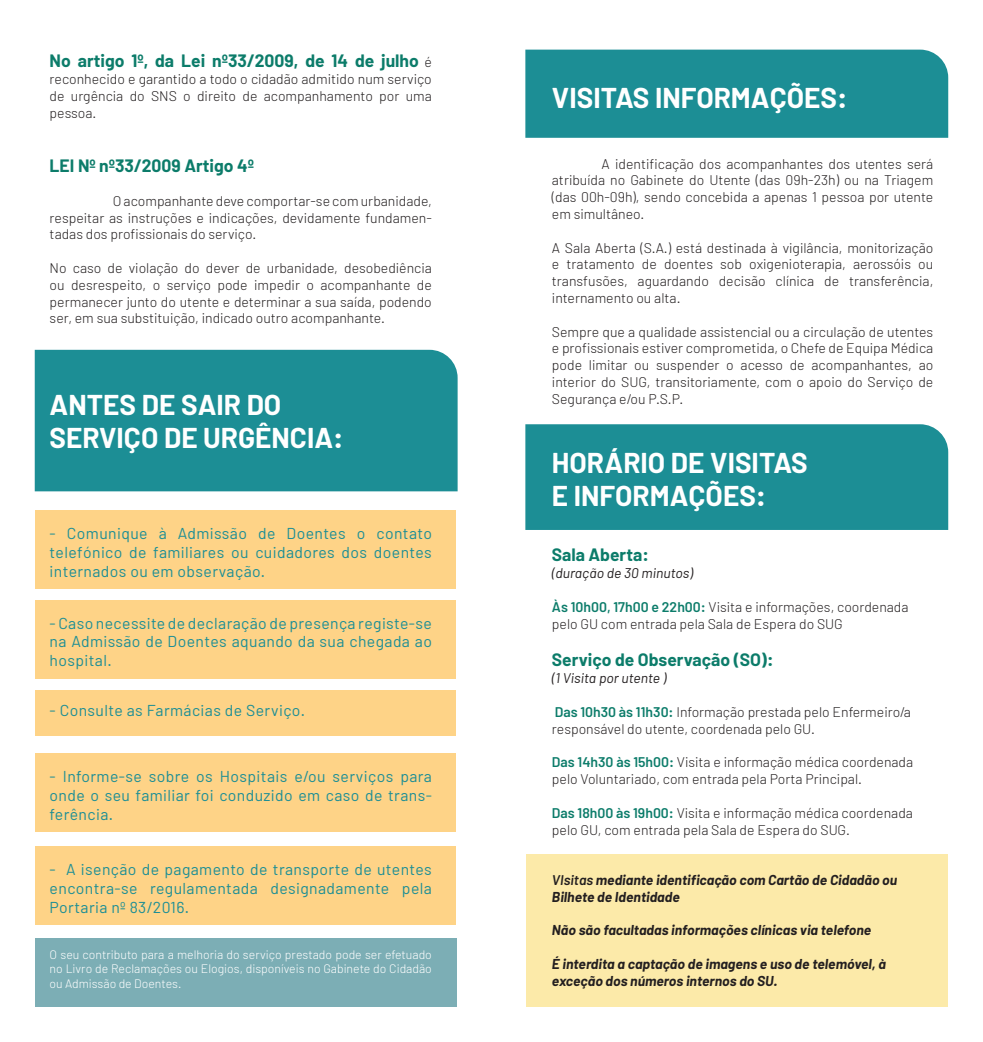
<style>
.page{position:relative;width:983px;height:1042px;background:#fff}
.page>*{position:absolute;margin:0;border:0;box-sizing:border-box;transform-origin:0 0}
.Título{font:700 28px "Barlow";color:#fff}
.Texto{font:700 17.5px "Barlow";color:#0c7c6a}
.Texto-2{font:15.75px/18.9px "Barlow";letter-spacing:.025em;color:#1c8e95;text-align:justify}
.Texto-3{font:300 14px/16.8px "Barlow";color:#231f20;text-align:justify}
.Texto-4{font:italic 700 14px/16.8px "Barlow";color:#231f20}
.Texto-5{font:italic 14px "Barlow";color:#231f20}
.Texto-6{font:300 12.25px/14.7px "Barlow";color:#fff;text-align:justify}
.s1{font-weight:300;font-size:14px;color:#231f20}
.s2{font-weight:600;color:#0c7c6a}
.s3{font-weight:600}
</style>
<div class="page">
<div style="left:526px;top:854px;width:421px;height:152px;background:#fceaa9"></div>
<div style="left:525px;top:50px;width:422px;height:88px;background:#1c8e95"></div>
<div style="left:525px;top:424px;width:422px;height:106px;background:#1c8e95"></div>
<div style="left:35px;top:350px;width:422px;height:141px;background:#1c8e95"></div>
<div style="left:36px;top:937px;width:420px;height:69px;background:#7caeb5"></div>
<div style="left:36px;top:510px;width:420px;height:79px;background:#fed387"></div>
<div style="left:36px;top:600px;width:420px;height:79px;background:#fed387"></div>
<div style="left:36px;top:753px;width:420px;height:79px;background:#fed387"></div>
<div style="left:36px;top:846px;width:420px;height:79px;background:#fed387"></div>
<div style="left:36px;top:690px;width:420px;height:45px;background:#fed387"></div>
<p class="Texto" style="left:50px;top:50px;width:383px">No artigo 1º, da Lei nº33/2009, de 14 de julho <span class="s1">é</span></p>
<p class="Texto-3" style="left:50px;top:70px;width:383px">reconhecido e garantido a todo o cidadão admitido num serviço de urgência do SNS o direito de acompanhamento por uma pessoa.</p>
<p class="Texto" style="left:50px;top:155px;width:206px">LEI Nº nº33/2009 Artigo 4º</p>
<p class="Texto-3" style="left:50px;top:192px;width:383px;text-indent:63px">O acompanhante deve comportar-se com urbanidade, respeitar as instruções e indicações, devidamente fundamen&shy;tadas dos profissionais do serviço.</p>
<p class="Texto-3" style="left:50px;top:259px;width:383px">No caso de violação do dever de urbanidade, desobediência ou desrespeito, o serviço pode impedir o acompanhante de permanecer junto do utente e determinar a sua saída, podendo ser, em sua substituição, indicado outro acompanhante.</p>
<p class="Título" style="left:50px;top:387px;width:233px">ANTES DE SAIR DO</p>
<p class="Título" style="left:50px;top:421px;width:295px">SERVIÇO DE URGÊNCIA:</p>
<p class="Texto-2" style="left:50px;top:523px;width:384px">- Comunique à Admissão de Doentes o contato telefónico de familiares ou cuidadores dos doentes internados ou em observação.</p>
<p class="Texto-2" style="left:50px;top:613px;width:384px">- Caso necessite de declaração de presença registe-se na Admissão de Doentes aquando da sua chegada ao hospital.</p>
<p class="Texto-2" style="left:50px;top:700px;width:257px">- Consulte as Farmácias de Serviço.</p>
<p class="Texto-2" style="left:50px;top:766px;width:384px">- Informe-se sobre os Hospitais e/ou serviços para onde o seu familiar foi conduzido em caso de trans&shy;ferência.</p>
<p class="Texto-2" style="left:50px;top:859px;width:383px">- A isenção de pagamento de transporte de utentes encontra-se regulamentada designadamente pela Portaria nº 83/2016.</p>
<p class="Texto-6" style="left:50px;top:946px;width:383px">O seu contributo para a melhoria do serviço prestado pode ser efetuado no Livro de Reclamações ou Elogios, disponíveis no Gabinete do Cidadão ou Admissão de Doentes.</p>
<p class="Título" style="left:552px;top:80px;width:297px">VISITAS INFORMAÇÕES:</p>
<p class="Texto-3" style="left:552px;top:155px;width:383px;text-indent:50px">A identificação dos acompanhantes dos utentes será atribuída no Gabinete do Utente (das 09h-23h) ou na Triagem (das 00h-09h), sendo concebida a apenas 1 pessoa por utente em simultâneo.</p>
<p class="Texto-3" style="left:552px;top:239px;width:383px">A Sala Aberta (S.A.) está destinada à vigilância, monitorização e tratamento de doentes sob oxigenioterapia, aerossóis ou transfusões, aguardando decisão clínica de transferência, internamento ou alta.</p>
<p class="Texto-3" style="left:552px;top:323px;width:383px">Sempre que a qualidade assistencial ou a circulação de utentes e profissionais estiver comprometida, o Chefe de Equipa Médica pode limitar ou suspender o acesso de acompanhantes, ao interior do SUG, transitoriamente, com o apoio do Serviço de Segurança e/ou P.S.P.</p>
<p class="Título" style="left:552px;top:445px;width:257px">HORÁRIO DE VISITAS</p>
<p class="Título" style="left:552px;top:479px;width:216px">E INFORMAÇÕES:</p>
<p class="Texto" style="left:552px;top:544px;width:98px">Sala Aberta:</p>
<p class="Texto-5" style="left:552px;top:564px;width:142px">(duração de 30 minutos)</p>
<p class="Texto-3" style="left:552px;top:598px;width:358px"><span class="s2">Às 10h00, 17h00 e 22h00:</span> Visita e informações, coordenada pelo GU com entrada pela Sala de Espera do SUG</p>
<p class="Texto" style="left:552px;top:649px;width:223px">Serviço de Observação (SO):</p>
<p class="Texto-5" style="left:552px;top:669px;width:116px">(1 Visita por utente )</p>
<p class="Texto-3" style="left:552px;top:703px;width:360px"><span class="s2">Das 10h30 às 11h30:</span> Informação prestada pelo Enfermeiro/a responsável do utente, coordenada pelo GU.</p>
<p class="Texto-3" style="left:552px;top:753px;width:363px"><span class="s2">Das 14h30 às 15h00:</span> Visita e informação médica coordenada pelo Voluntariado, com entrada pela Porta Principal.</p>
<p class="Texto-3" style="left:552px;top:804px;width:362px"><span class="s2">Das 18h00 às 19h00:</span> Visita e informação médica coordenada pelo GU, com entrada pela Sala de Espera do SUG.</p>
<p class="Texto-4" style="left:552px;top:871px;width:347px"><span class="s3">VIsitas</span> mediante identificação com Cartão de Cidadão ou</p>
<p class="Texto-4" style="left:552px;top:888px;width:129px">Bilhete de Identidade</p>
<p class="Texto-4" style="left:552px;top:922px;width:321px">Não são facultadas informações clínicas via telefone</p>
<p class="Texto-4" style="left:552px;top:955px;width:335px">É interdita a captação de imagens e uso de telemóvel, à exceção dos números internos do SU.</p>
</div>
